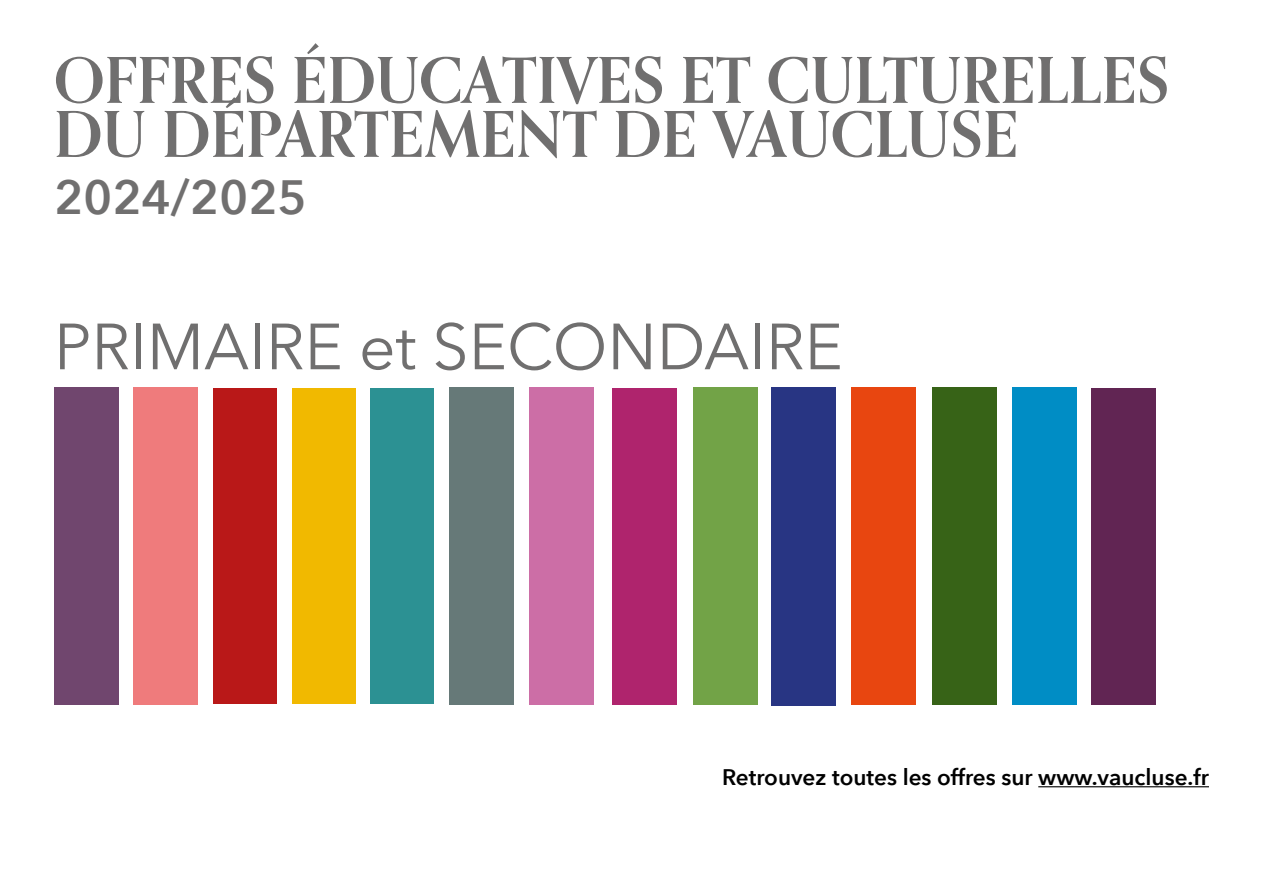
<style>
.page{position:relative;width:1263px;height:893px;background:#fff}
.page>*{position:absolute;margin:0;border:0;box-sizing:border-box;transform-origin:0 0}
.t1{font:64.5px "Avenir Next";color:#706f6f}
.t2{font:700 63px/54px "Orpheus Pro";color:#706f6f}
.t3{font:600 48px "Avenir Next";color:#706f6f}
.t4{font:600 22.5px "Avenir Next";color:#000}
</style>
<div class="page">
<hr style="left:1038px;top:786px;width:171px;height:1px;background:#000">
<div style="left:133px;top:387px;width:65px;height:318px;background:#ef7b7c"></div>
<div style="left:1012px;top:387px;width:65px;height:318px;background:#008dc5"></div>
<div style="left:932px;top:388px;width:64px;height:317px;background:#376317"></div>
<div style="left:693px;top:388px;width:64px;height:317px;background:#72a347"></div>
<div style="left:612px;top:388px;width:65px;height:316px;background:#af246d"></div>
<div style="left:772px;top:387px;width:64px;height:318px;background:#283583"></div>
<div style="left:54px;top:388px;width:64px;height:317px;background:#70466e"></div>
<div style="left:529px;top:388px;width:64px;height:317px;background:#cc6ea6"></div>
<div style="left:1091px;top:388px;width:64px;height:316px;background:#612553"></div>
<div style="left:449px;top:388px;width:65px;height:317px;background:#667978"></div>
<div style="left:852px;top:388px;width:64px;height:317px;background:#e84610"></div>
<div style="left:370px;top:388px;width:64px;height:316px;background:#2c9193"></div>
<div style="left:292px;top:388px;width:63px;height:316px;background:#f1b900"></div>
<div style="left:213px;top:388px;width:64px;height:316px;background:#b91818"></div>
<p class="t2" style="left:54px;top:53px;width:1117px">OFFRES ÉDUCATIVES ET CULTURELLES<br>DU DÉPARTEMENT DE VAUCLUSE</p>
<p class="t3" style="left:54px;top:157px;width:254px">2024/2025</p>
<p class="t1" style="left:54px;top:292px;width:790px">PRIMAIRE et SECONDAIRE</p>
<p class="t4" style="left:722px;top:758px;width:488px">Retrouvez toutes les offres sur www.vaucluse.fr</p>
</div>
